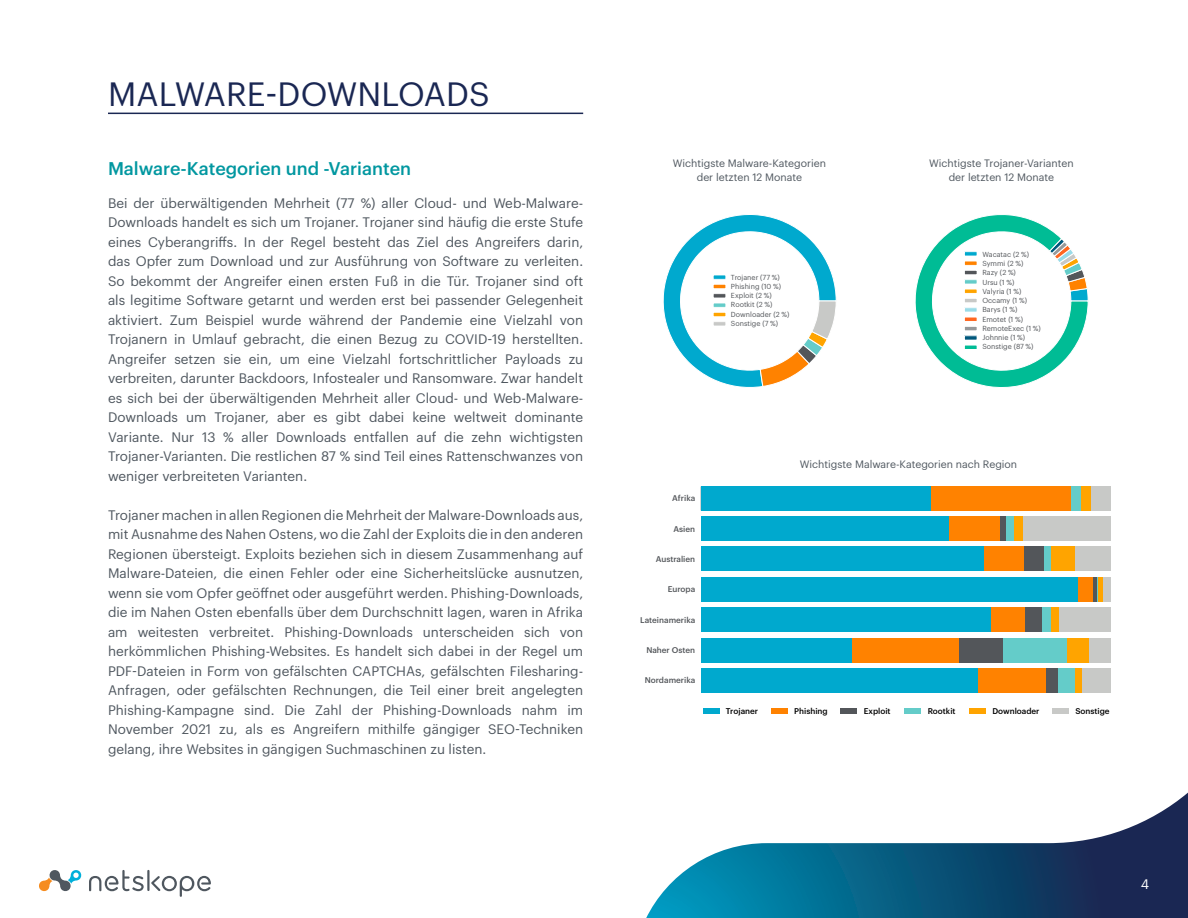
<style>
.page{position:relative;width:1188px;height:918px;background:#fff}
.page>*{position:absolute;margin:0;border:0;box-sizing:border-box;transform-origin:0 0}
.Main_Titles{font:33px "Graphik";letter-spacing:.005em;color:#1a2753}
.Subtitle_5{font:500 18px "Graphik";color:#0097a0}
.Main_copy{font:13.5px/19.5px "Graphik";color:#4f575f;text-align:justify}
.t1{font:13.5px "Graphik";color:#fff}
.Diagram_Titles{font:10.5px/13.5px "Graphik";color:#4f575f;text-align:center}
.t2{font:500 8.1px "Graphik";color:#53565a}
.t3{font:500 8.1px "Graphik";color:#000}
.t4{font:7.2px/9.3px "Graphik";color:#53565a}
</style>
<div class="page">
<svg style="left:646px;top:793px;width:542px;height:125px"></svg>
<svg style="left:39px;top:870px;width:43px;height:22px"></svg>
<hr style="left:147px;top:870px;width:3px;height:21px;background:#4f575f">
<svg style="left:89px;top:870px;width:55px;height:21px"></svg>
<svg style="left:151px;top:876px;width:60px;height:21px"></svg>
<hr style="left:108px;top:113px;width:475px;height:1px;background:#1a2753">
<svg style="left:663px;top:214px;width:174px;height:174px"></svg>
<hr style="left:713px;top:275px;width:13px;height:4px;background:#00a9ce">
<div style="left:713px;top:275px;width:13px;height:5px;border:1px solid #fff"></div>
<div style="left:713px;top:284px;width:13px;height:5px;background:#ff8200"></div>
<div style="left:713px;top:284px;width:13px;height:5px;border:1px solid #fff"></div>
<hr style="left:713px;top:294px;width:13px;height:4px;background:#53565a">
<div style="left:713px;top:293px;width:13px;height:5px;border:1px solid #fff"></div>
<hr style="left:713px;top:303px;width:13px;height:4px;background:#64ccc9">
<div style="left:713px;top:303px;width:13px;height:5px;border:1px solid #fff"></div>
<div style="left:713px;top:312px;width:13px;height:5px;background:#ffa400"></div>
<div style="left:713px;top:312px;width:13px;height:5px;border:1px solid #fff"></div>
<hr style="left:713px;top:322px;width:13px;height:4px;background:#c8c9c7">
<div style="left:713px;top:321px;width:13px;height:5px;border:1px solid #fff"></div>
<svg style="left:915px;top:214px;width:174px;height:174px"></svg>
<hr style="left:964px;top:252px;width:13px;height:4px;background:#00a9ce">
<div style="left:964px;top:251px;width:14px;height:5px;border:1px solid #fff"></div>
<hr style="left:964px;top:261px;width:13px;height:4px;background:#ff8200">
<div style="left:964px;top:261px;width:14px;height:5px;border:1px solid #fff"></div>
<div style="left:964px;top:270px;width:13px;height:5px;background:#53565a"></div>
<div style="left:964px;top:270px;width:14px;height:5px;border:1px solid #fff"></div>
<hr style="left:964px;top:280px;width:13px;height:4px;background:#64ccc9">
<div style="left:964px;top:279px;width:14px;height:6px;border:1px solid #fff"></div>
<hr style="left:964px;top:289px;width:13px;height:4px;background:#ffa400">
<div style="left:964px;top:289px;width:14px;height:5px;border:1px solid #fff"></div>
<div style="left:964px;top:298px;width:13px;height:5px;background:#c8c9c7"></div>
<div style="left:964px;top:298px;width:14px;height:5px;border:1px solid #fff"></div>
<hr style="left:964px;top:308px;width:13px;height:4px;background:#9adbe8">
<div style="left:964px;top:307px;width:14px;height:6px;border:1px solid #fff"></div>
<hr style="left:964px;top:317px;width:13px;height:4px;background:#ff6720">
<div style="left:964px;top:317px;width:14px;height:5px;border:1px solid #fff"></div>
<div style="left:964px;top:326px;width:13px;height:5px;background:#97999b"></div>
<div style="left:964px;top:326px;width:14px;height:5px;border:1px solid #fff"></div>
<hr style="left:964px;top:336px;width:13px;height:4px;background:#00587c">
<div style="left:964px;top:335px;width:14px;height:6px;border:1px solid #fff"></div>
<div style="left:964px;top:345px;width:13px;height:5px;background:#00bc95"></div>
<div style="left:964px;top:345px;width:14px;height:5px;border:1px solid #fff"></div>
<div style="left:701px;top:668px;width:278px;height:25px;background:#00a9ce"></div>
<div style="left:701px;top:638px;width:151px;height:24px;background:#00a9ce"></div>
<div style="left:701px;top:607px;width:290px;height:25px;background:#00a9ce"></div>
<div style="left:701px;top:577px;width:377px;height:24px;background:#00a9ce"></div>
<div style="left:701px;top:547px;width:284px;height:24px;background:#00a9ce"></div>
<div style="left:701px;top:516px;width:248px;height:25px;background:#00a9ce"></div>
<div style="left:701px;top:486px;width:230px;height:24px;background:#00a9ce"></div>
<div style="left:979px;top:668px;width:67px;height:25px;background:#ff8200"></div>
<div style="left:852px;top:638px;width:108px;height:24px;background:#ff8200"></div>
<div style="left:991px;top:607px;width:34px;height:25px;background:#ff8200"></div>
<div style="left:1078px;top:577px;width:15px;height:24px;background:#ff8200"></div>
<div style="left:985px;top:547px;width:39px;height:24px;background:#ff8200"></div>
<div style="left:949px;top:516px;width:51px;height:25px;background:#ff8200"></div>
<div style="left:931px;top:486px;width:140px;height:24px;background:#ff8200"></div>
<div style="left:1046px;top:668px;width:12px;height:25px;background:#53565a"></div>
<div style="left:960px;top:638px;width:43px;height:24px;background:#53565a"></div>
<div style="left:1025px;top:607px;width:17px;height:25px;background:#53565a"></div>
<hr style="left:1093px;top:577px;width:4px;height:24px;background:#53565a">
<div style="left:1024px;top:547px;width:20px;height:24px;background:#53565a"></div>
<div style="left:1000px;top:516px;width:6px;height:25px;background:#53565a"></div>
<div style="left:1058px;top:668px;width:18px;height:25px;background:#64ccc9"></div>
<div style="left:1003px;top:638px;width:64px;height:24px;background:#64ccc9"></div>
<div style="left:1042px;top:607px;width:9px;height:25px;background:#64ccc9"></div>
<svg style="left:1097px;top:577px;width:1px;height:24px"></svg>
<div style="left:1044px;top:547px;width:7px;height:24px;background:#64ccc9"></div>
<div style="left:1006px;top:516px;width:8px;height:25px;background:#64ccc9"></div>
<div style="left:1071px;top:486px;width:10px;height:24px;background:#64ccc9"></div>
<div style="left:1076px;top:668px;width:6px;height:25px;background:#ffa400"></div>
<div style="left:1067px;top:638px;width:22px;height:24px;background:#ffa400"></div>
<div style="left:1051px;top:607px;width:8px;height:25px;background:#ffa400"></div>
<div style="left:1098px;top:577px;width:5px;height:24px;background:#ffa400"></div>
<div style="left:1051px;top:547px;width:24px;height:24px;background:#ffa400"></div>
<div style="left:1014px;top:516px;width:9px;height:25px;background:#ffa400"></div>
<div style="left:1081px;top:486px;width:10px;height:24px;background:#ffa400"></div>
<div style="left:1082px;top:668px;width:29px;height:25px;background:#c8c9c7"></div>
<div style="left:1089px;top:638px;width:22px;height:24px;background:#c8c9c7"></div>
<div style="left:1059px;top:607px;width:52px;height:25px;background:#c8c9c7"></div>
<div style="left:1103px;top:577px;width:8px;height:24px;background:#c8c9c7"></div>
<div style="left:1075px;top:547px;width:36px;height:24px;background:#c8c9c7"></div>
<div style="left:1023px;top:516px;width:88px;height:25px;background:#c8c9c7"></div>
<div style="left:1091px;top:486px;width:20px;height:24px;background:#c8c9c7"></div>
<div style="left:703px;top:708px;width:17px;height:6px;background:#00a9ce"></div>
<div style="left:771px;top:708px;width:16px;height:6px;background:#ff8200"></div>
<div style="left:841px;top:708px;width:16px;height:6px;background:#53565a"></div>
<div style="left:904px;top:708px;width:16px;height:6px;background:#64ccc9"></div>
<div style="left:970px;top:708px;width:16px;height:6px;background:#ffa400"></div>
<div style="left:1052px;top:708px;width:16px;height:6px;background:#c8c9c7"></div>
<p class="Main_Titles" style="left:108px;top:69px;width:383px">MALWARE-DOWNLOADS</p>
<p class="Subtitle_5" style="left:108px;top:155px;width:305px">Malware-Kategorien und -Varianten</p>
<p class="Main_copy" style="left:108px;top:192px;width:477px">Bei der überwältigenden Mehrheit (77 %) aller Cloud- und Web-Malware-Downloads handelt es sich um Trojaner. Trojaner sind häufig die erste Stufe eines Cyberangriffs. In der Regel besteht das Ziel des Angreifers darin, das Opfer zum Download und zur Ausführung von Software zu verleiten.<br>So bekommt der Angreifer einen ersten Fuß in die Tür. Trojaner sind oft als legitime Software getarnt und werden erst bei passender Gelegenheit aktiviert. Zum Beispiel wurde während der Pandemie eine Vielzahl von Trojanern in Umlauf gebracht, die einen Bezug zu COVID-19 herstellten.<br>Angreifer setzen sie ein, um eine Vielzahl fortschrittlicher Payloads zu verbreiten, darunter Backdoors, Infostealer und Ransomware. Zwar handelt es sich bei der überwältigenden Mehrheit aller Cloud- und Web-Malware-Downloads um Trojaner, aber es gibt dabei keine weltweit dominante Variante. Nur 13 % aller Downloads entfallen auf die zehn wichtigsten Trojaner-Varianten. Die restlichen 87 % sind Teil eines Rattenschwanzes von weniger verbreiteten Varianten.</p>
<p class="Main_copy" style="left:108px;top:504px;width:477px">Trojaner machen in allen Regionen die Mehrheit der Malware-Downloads aus, mit Ausnahme des Nahen Ostens, wo die Zahl der Exploits die in den anderen Regionen übersteigt. Exploits beziehen sich in diesem Zusammenhang auf Malware-Dateien, die einen Fehler oder eine Sicherheitslücke ausnutzen, wenn sie vom Opfer geöffnet oder ausgeführt werden. Phishing-Downloads, die im Nahen Osten ebenfalls über dem Durchschnitt lagen, waren in Afrika am weitesten verbreitet. Phishing-Downloads unterscheiden sich von herkömmlichen Phishing-Websites. Es handelt sich dabei in der Regel um PDF-Dateien in Form von gefälschten CAPTCHAs, gefälschten Filesharing-Anfragen, oder gefälschten Rechnungen, die Teil einer breit angelegten Phishing-Kampagne sind. Die Zahl der Phishing-Downloads nahm im November 2021 zu, als es Angreifern mithilfe gängiger SEO-Techniken gelang, ihre Websites in gängigen Suchmaschinen zu listen.</p>
<p class="Diagram_Titles" style="left:673px;top:156px;width:155px">Wichtigste Malware-Kategorien der letzten 12 Monate</p>
<p class="Diagram_Titles" style="left:929px;top:156px;width:146px">Wichtigste Trojaner-Varianten</p>
<p class="Diagram_Titles" style="left:949px;top:169px;width:107px">der letzten 12 Monate</p>
<p class="t4" style="left:731px;top:272px;width:60px">Trojaner (77 %)<br>Phishing (10 %)<br>Exploit (2 %)<br>Rootkit (2 %)<br>Downloader (2 %)<br>Sonstige (7 %)</p>
<p class="t4" style="left:982px;top:249px;width:60px">Wacatac (2 %)<br>Symmi (2 %)<br>Razy (2 %)<br>Ursu (1 %)<br>Valyria (1 %)<br>Occamy (1 %)<br>Barys (1 %)<br>Emotet (1 %)<br>RemoteExec (1 %)<br>Johnnie (1 %)<br>Sonstige (87 %)</p>
<p class="t2" style="left:672px;top:492px;width:24px">Afrika</p>
<p class="t2" style="left:674px;top:523px;width:23px">Asien</p>
<p class="t2" style="left:656px;top:553px;width:41px">Australien</p>
<p class="t2" style="left:668px;top:583px;width:29px">Europa</p>
<p class="t2" style="left:640px;top:613px;width:56px">Lateinamerika</p>
<p class="t2" style="left:646px;top:644px;width:50px">Naher Osten</p>
<p class="t2" style="left:645px;top:674px;width:52px">Nordamerika</p>
<p class="Diagram_Titles" style="left:800px;top:456px;width:219px">Wichtigste Malware-Kategorien nach Region</p>
<p class="t3" style="left:726px;top:705px;width:34px">Trojaner</p>
<p class="t3" style="left:794px;top:705px;width:35px">Phishing</p>
<p class="t3" style="left:864px;top:705px;width:28px">Exploit</p>
<p class="t3" style="left:928px;top:705px;width:29px">Rootkit</p>
<p class="t3" style="left:992px;top:705px;width:49px">Downloader</p>
<p class="t3" style="left:1075px;top:705px;width:36px">Sonstige</p>
<p class="t1" style="left:1141px;top:874px;width:10px">4</p>
</div>
